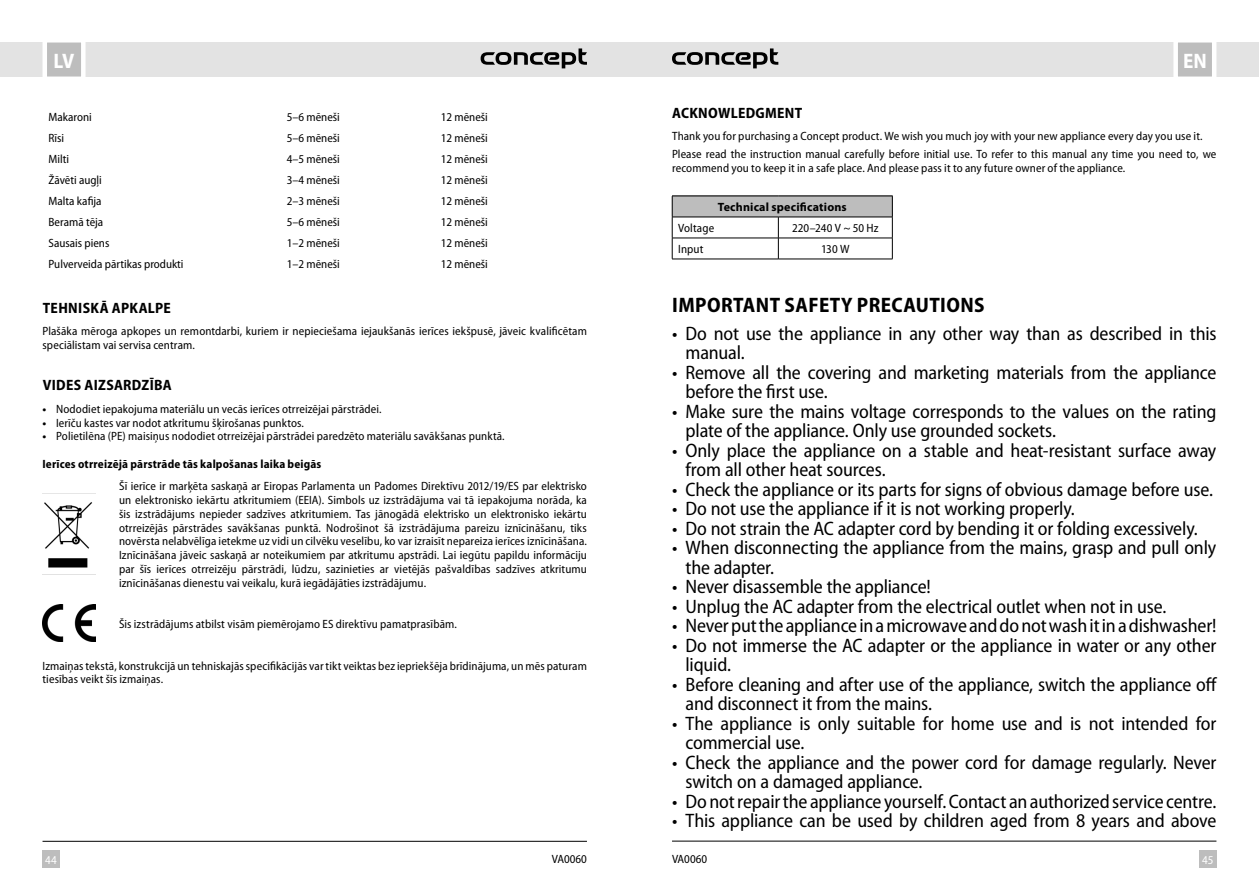
<style>
.page{position:relative;width:1259px;height:893px;background:#fff}
.page>*{position:absolute;margin:0;border:0;box-sizing:border-box;transform-origin:0 0}
.Nadpis_moje_CZ{font:700 semi-condensed 21px "Myriad Pro";letter-spacing:.02em;color:#000}
.t1{font:700 semi-condensed 21px "Myriad Pro";color:#fff}
.t2{font:semi-condensed 19.5px/19.5px "Myriad Pro";letter-spacing:-.01em;color:#000}
.Nadpis_odsazení_2_mm{font:700 semi-condensed 15px "Myriad Pro";letter-spacing:.02em;color:#000}
.Nadpis_moje{font:700 semi-condensed 15px "Myriad Pro";letter-spacing:.02em;color:#000}
.Text{font:semi-condensed 12px/13.8px "Myriad Pro";letter-spacing:.005em;color:#000}
.Text-2{font:700 semi-condensed 12px "Myriad Pro";letter-spacing:.015em;color:#000}
.Odrážky-moje_bold{font:semi-condensed 12px "Myriad Pro";letter-spacing:.005em;color:#000}
.Odrážky-moje_bold-2{font:700 12px "Myriad Pro";letter-spacing:.015em;color:#000}
.t3{font:semi-condensed 12px "Myriad Pro";color:#fff}
.s1{font-weight:700}
</style>
<div class="page">
<div style="left:629px;top:43px;width:630px;height:34px;background:#e3e3e3"></div>
<div style="left:1199px;top:850px;width:17px;height:17px;background:#bdbdbd"></div>
<svg style="left:1171px;top:42px;width:47px;height:35px;background:#cecece"></svg>
<hr style="left:672px;top:841px;width:544px;height:1px;background:#000">
<svg style="left:672px;top:48px;width:106px;height:20px"></svg>
<div style="left:0;top:43px;width:629px;height:34px;background:#e3e3e3"></div>
<div style="left:43px;top:850px;width:17px;height:17px;background:#bdbdbd"></div>
<svg style="left:40px;top:42px;width:48px;height:35px;background:#cecece"></svg>
<hr style="left:43px;top:841px;width:544px;height:1px;background:#000">
<svg style="left:480px;top:48px;width:107px;height:20px"></svg>
<img style="left:43px;top:493px;width:53px;height:82px">
<img style="left:43px;top:605px;width:53px;height:37px">
<div style="left:672px;top:196px;width:220px;height:21px;background:#bdbdbd"></div>
<hr style="left:672px;top:196px;width:106px;height:1px;background:#000">
<hr style="left:778px;top:196px;width:114px;height:1px;background:#000">
<hr style="left:672px;top:217px;width:106px;height:1px;background:#000">
<hr style="left:778px;top:217px;width:114px;height:1px;background:#000">
<hr style="left:672px;top:238px;width:106px;height:1px;background:#000">
<svg style="left:672px;top:196px;width:1px;height:63px"></svg>
<hr style="left:778px;top:238px;width:114px;height:1px;background:#000">
<svg style="left:778px;top:217px;width:1px;height:42px"></svg>
<svg style="left:892px;top:196px;width:1px;height:63px"></svg>
<hr style="left:672px;top:259px;width:106px;height:1px;background:#000">
<hr style="left:778px;top:259px;width:114px;height:1px;background:#000">
<h1 class="t1" style="left:54px;top:50px;width:22px">LV</h1>
<p class="Text" style="left:49px;top:111px;width:45px">Makaroni</p>
<p class="Text" style="left:287px;top:111px;width:55px">5–6 mēneši</p>
<p class="Text" style="left:441px;top:111px;width:49px">12 mēneši</p>
<p class="Text" style="left:49px;top:132px;width:17px">Rīsi</p>
<p class="Text" style="left:287px;top:132px;width:55px">5–6 mēneši</p>
<p class="Text" style="left:441px;top:132px;width:49px">12 mēneši</p>
<p class="Text" style="left:49px;top:153px;width:22px">Milti</p>
<p class="Text" style="left:287px;top:153px;width:55px">4–5 mēneši</p>
<p class="Text" style="left:441px;top:153px;width:49px">12 mēneši</p>
<p class="Text" style="left:49px;top:174px;width:55px">Žāvēti augļi</p>
<p class="Text" style="left:287px;top:174px;width:55px">3–4 mēneši</p>
<p class="Text" style="left:441px;top:174px;width:49px">12 mēneši</p>
<p class="Text" style="left:49px;top:195px;width:55px">Malta kafija</p>
<p class="Text" style="left:287px;top:195px;width:55px">2–3 mēneši</p>
<p class="Text" style="left:441px;top:195px;width:49px">12 mēneši</p>
<p class="Text" style="left:49px;top:216px;width:56px">Beramā tēja</p>
<p class="Text" style="left:287px;top:216px;width:55px">5–6 mēneši</p>
<p class="Text" style="left:441px;top:216px;width:49px">12 mēneši</p>
<p class="Text" style="left:49px;top:237px;width:62px">Sausais piens</p>
<p class="Text" style="left:287px;top:237px;width:55px">1–2 mēneši</p>
<p class="Text" style="left:441px;top:237px;width:49px">12 mēneši</p>
<p class="Text" style="left:49px;top:258px;width:137px">Pulverveida pārtikas produkti</p>
<p class="Text" style="left:287px;top:258px;width:55px">1–2 mēneši</p>
<p class="Text" style="left:441px;top:258px;width:49px">12 mēneši</p>
<p class="Nadpis_odsazení_2_mm" style="left:43px;top:299px;width:130px">TEHNISKĀ APKALPE</p>
<p class="Text" style="left:43px;top:325px;width:546px">Plašāka mēroga apkopes un remontdarbi, kuriem ir nepieciešama iejaukšanās ierīces iekšpusē, jāveic kvalificētam speciālistam vai servisa centram.</p>
<p class="Nadpis_odsazení_2_mm" style="left:43px;top:377px;width:131px">VIDES AIZSARDZĪBA</p>
<p class="Text" style="left:43px;top:402px;width:341px"><span class="s1">•</span> Nododiet iepakojuma materiālu un vecās ierīces otrreizējai pārstrādei.</p>
<p class="Text" style="left:43px;top:416px;width:263px"><span class="s1">•</span> Ierīču kastes var nodot atkritumu šķirošanas punktos.</p>
<p class="Text" style="left:43px;top:430px;width:464px"><span class="s1">•</span> Polietilēna (PE) maisiņus nododiet otrreizējai pārstrādei paredzēto materiālu savākšanas punktā.</p>
<p class="Text-2" style="left:43px;top:457px;width:280px">Ierīces otrreizējā pārstrāde tās kalpošanas laika beigās</p>
<p class="Text" style="left:119px;top:480px;width:469px;text-align:justify">Šī ierīce ir marķēta saskaņā ar Eiropas Parlamenta un Padomes Direktīvu 2012/19/ES par elektrisko un elektronisko iekārtu atkritumiem (EEIA). Simbols uz izstrādājuma vai tā iepakojuma norāda, ka šis izstrādājums nepieder sadzīves atkritumiem. Tas jānogādā elektrisko un elektronisko iekārtu otrreizējās pārstrādes savākšanas punktā. Nodrošinot šā izstrādājuma pareizu iznīcināšanu, tiks novērsta nelabvēlīga ietekme uz vidi un cilvēku veselību, ko var izraisīt nepareiza ierīces iznīcināšana.<br>Iznīcināšana jāveic saskaņā ar noteikumiem par atkritumu apstrādi. Lai iegūtu papildu informāciju par šīs ierīces otrreizēju pārstrādi, lūdzu, sazinieties ar vietējās pašvaldības sadzīves atkritumu iznīcināšanas dienestu vai veikalu, kurā iegādājāties izstrādājumu.</p>
<p class="Text" style="left:119px;top:618px;width:339px">Šis izstrādājums atbilst visām piemērojamo ES direktīvu pamatprasībām.</p>
<p class="Text" style="left:43px;top:659px;width:546px">Izmaiņas tekstā, konstrukcijā un tehniskajās specifi kācijās var tikt veiktas bez iepriekšēja brīdinājuma, un mēs paturam tiesības veikt šīs izmaiņas.</p>
<h1 class="t1" style="left:1183px;top:50px;width:25px">EN</h1>
<p class="Nadpis_moje" style="left:672px;top:104px;width:132px">ACKNOWLEDGMENT</p>
<p class="Text" style="left:672px;top:129px;width:532px">Thank you for purchasing a Concept product. We wish you much joy with your new appliance every day you use it.</p>
<p class="Text" style="left:672px;top:147px;width:546px">Please read the instruction manual carefully before initial use. To refer to this manual any time you need to, we recommend you to keep it in a safe place. And please pass it to any future owner of the appliance.</p>
<p class="Odrážky-moje_bold-2" style="left:717px;top:200px;width:131px">Technical specifications</p>
<p class="Odrážky-moje_bold" style="left:678px;top:221px;width:37px">Voltage</p>
<p class="Odrážky-moje_bold" style="left:792px;top:221px;width:88px">220–240 V ~ 50 Hz</p>
<p class="Odrážky-moje_bold" style="left:678px;top:242px;width:27px">Input</p>
<p class="Odrážky-moje_bold" style="left:821px;top:242px;width:30px">130 W</p>
<p class="Nadpis_moje_CZ" style="left:672px;top:293px;width:314px">IMPORTANT SAFETY PRECAUTIONS</p>
<p class="t2" style="left:685px;top:324px;width:532px;text-indent:-14px">• Do not use the appliance in any other way than as described in this manual.</p>
<p class="t2" style="left:685px;top:363px;width:532px;text-indent:-14px">• Remove all the covering and marketing materials from the appliance before the fi rst use.</p>
<p class="t2" style="left:685px;top:402px;width:532px;text-indent:-14px">• Make sure the mains voltage corresponds to the values on the rating plate of the appliance. Only use grounded sockets.</p>
<p class="t2" style="left:685px;top:441px;width:532px;text-indent:-14px">• Only place the appliance on a stable and heat-resistant surface away from all other heat sources.</p>
<p class="t2" style="left:672px;top:480px;width:542px">• Check the appliance or its parts for signs of obvious damage before use.</p>
<p class="t2" style="left:672px;top:499px;width:404px">• Do not use the appliance if it is not working properly.</p>
<p class="t2" style="left:672px;top:519px;width:527px">• Do not strain the AC adapter cord by bending it or folding excessively.</p>
<p class="t2" style="left:685px;top:538px;width:532px;text-indent:-14px">• When disconnecting the appliance from the mains, grasp and pull only the adapter.</p>
<p class="t2" style="left:672px;top:577px;width:260px">• Never disassemble the appliance!</p>
<p class="t2" style="left:672px;top:597px;width:496px">• Unplug the AC adapter from the electrical outlet when not in use.</p>
<p class="t2" style="left:672px;top:616px;width:546px">• Never put the appliance in a microwave and do not wash it in a dishwasher!</p>
<p class="t2" style="left:685px;top:636px;width:532px;text-indent:-14px">• Do not immerse the AC adapter or the appliance in water or any other liquid.</p>
<p class="t2" style="left:685px;top:675px;width:533px;text-indent:-14px">• Before cleaning and after use of the appliance, switch the appliance off and disconnect it from the mains.</p>
<p class="t2" style="left:685px;top:714px;width:532px;text-indent:-14px">• The appliance is only suitable for home use and is not intended for commercial use.</p>
<p class="t2" style="left:685px;top:753px;width:532px;text-indent:-14px">• Check the appliance and the power cord for damage regularly. Never switch on a damaged appliance.</p>
<p class="t2" style="left:672px;top:792px;width:546px">• Do not repair the appliance yourself. Contact an authorized service centre.</p>
<p class="t2" style="left:672px;top:811px;width:546px">• This appliance can be used by children aged from 8 years and above</p>
<p class="t3" style="left:45px;top:853px;width:13px">44</p>
<p class="Text" style="left:672px;top:852px;width:37px">VA0060</p>
<p class="Text" style="left:552px;top:852px;width:37px">VA0060</p>
<p class="t3" style="left:1202px;top:853px;width:13px">45</p>
</div>
